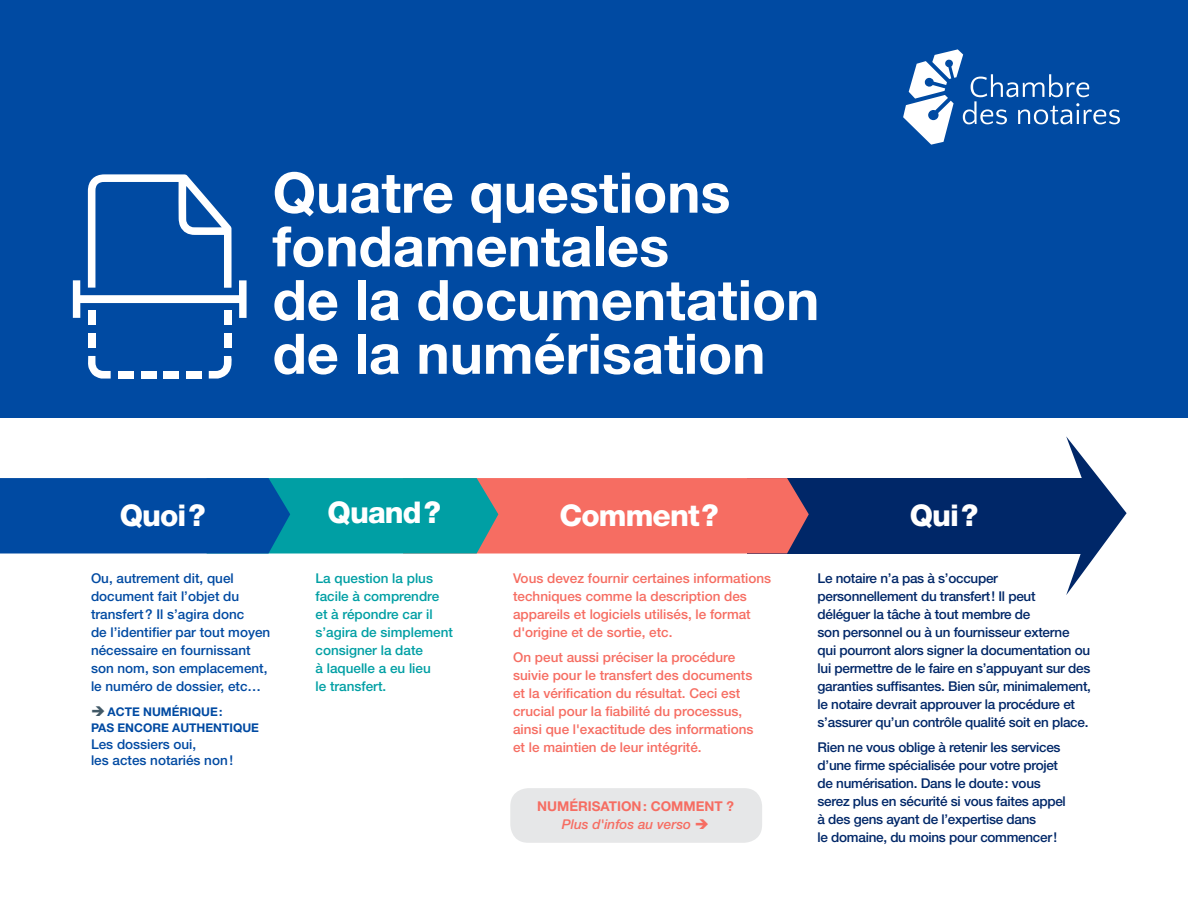
<style>
.page{position:relative;width:1188px;height:918px;background:#fff}
.page>*{position:absolute;margin:0;border:0;box-sizing:border-box;transform-origin:0 0}
.t1{font:700 55.95px/53.7px "Helvetica Neue LT Std";color:#fff}
.t2{font:800 30px "Helvetica Neue LT Std";letter-spacing:-.03em;color:#fff}
.t3{font:500 13.5px/18px "Helvetica Neue LT Std";letter-spacing:-.02em;color:#002768}
.t4{font:500 13.5px/18px "Helvetica Neue LT Std";color:#f66d62}
.t5{font:500 13.5px/18px "Helvetica Neue LT Std";color:#004aa2}
.t6{font:500 13.5px/18px "Helvetica Neue LT Std";color:#009fa4}
.t7{font:700 13.5px/18px "Helvetica Neue LT Std";color:#f66d62;text-align:center}
.t8{font:700 12px/16.5px "Helvetica Neue LT Std";color:#004aa2}
.s1{color:#415866}
.s2{font-weight:500;font-style:italic}
</style>
<div class="page">
<div style="left:747px;top:478px;width:348px;height:76px;background:#002768"></div>
<svg style="left:0;top:478px;width:809px;height:76px;background:#5f6d89"></svg>
<div style="left:0;top:0;width:1188px;height:418px;background:#004aa2"></div>
<svg style="left:903px;top:49px;width:217px;height:96px"></svg>
<svg style="left:1066px;top:436px;width:61px;height:159px"></svg>
<div style="left:510px;top:788px;width:252px;height:55px;background:#e6e7e8;border-radius:18px"></div>
<svg style="left:88px;top:356px;width:23px;height:23px"></svg>
<svg style="left:209px;top:356px;width:23px;height:23px"></svg>
<div style="left:118px;top:371px;width:15px;height:8px;background:#fff"></div>
<div style="left:141px;top:371px;width:15px;height:8px;background:#fff"></div>
<div style="left:163px;top:371px;width:15px;height:8px;background:#fff"></div>
<div style="left:186px;top:371px;width:15px;height:8px;background:#fff"></div>
<svg style="left:73px;top:174px;width:174px;height:144px"></svg>
<div style="left:88px;top:311px;width:7px;height:14px;background:#fff"></div>
<div style="left:224px;top:311px;width:7px;height:14px;background:#fff"></div>
<div style="left:88px;top:333px;width:7px;height:15px;background:#fff"></div>
<div style="left:224px;top:333px;width:7px;height:15px;background:#fff"></div>
<h1 class="t1" style="left:273px;top:165px;width:548px">Quatre questions fondamentales<br>de la documentation de la numérisation</h1>
<h2 class="t2" style="left:120px;top:497px;width:87px">Quoi?</h2>
<h2 class="t2" style="left:328px;top:494px;width:115px">Quand?</h2>
<h2 class="t2" style="left:560px;top:497px;width:161px">Comment?</h2>
<h2 class="t2" style="left:910px;top:497px;width:70px">Qui?</h2>
<p class="t5" style="left:91px;top:569px;width:181px">Ou, autrement dit, quel document fait l’objet du transfert? Il s’agira donc<br>de l’identifier par tout moyen nécessaire en fournissant son nom, son emplacement, le numéro de dossier, etc…</p>
<p class="t8" style="left:91px;top:703px;width:170px"><span class="s1">➔</span> ACTE NUMÉRIQUE:<br>PAS ENCORE AUTHENTIQUE</p>
<p class="t5" style="left:91px;top:736px;width:144px;line-height:16.5px">Les dossiers oui,<br>les actes notariés non!</p>
<p class="t6" style="left:316px;top:569px;width:139px">La question la plus facile à comprendre et à répondre car il s’agira de simplement consigner la date<br>à laquelle a eu lieu<br>le transfert.</p>
<p class="t4" style="left:513px;top:569px;width:260px">Vous devez fournir certaines informations techniques comme la description des appareils et logiciels utilisés, le format d'origine et de sortie, etc.</p>
<p class="t4" style="left:513px;top:648px;width:242px">On peut aussi préciser la procédure suivie pour le transfert des documents et la vérification du résultat. Ceci est crucial pour la fiabilité du processus, ainsi que l'exactitude des informations et le maintien de leur intégrité.</p>
<p class="t7" style="left:537px;top:797px;width:198px">NUMÉRISATION: COMMENT ?<br><span class="s2">Plus d'infos au verso</span> ➔</p>
<p class="t3" style="left:818px;top:569px;width:275px">Le notaire n’a pas à s’occuper personnellement du transfert! Il peut déléguer la tâche à tout membre de<br>son personnel ou à un fournisseur externe qui pourront alors signer la documentation ou lui permettre de le faire en s’appuyant sur des garanties suffisantes. Bien sûr, minimalement, le notaire devrait approuver la procédure et s’assurer qu’un contrôle qualité soit en place.</p>
<p class="t3" style="left:818px;top:738px;width:250px">Rien ne vous oblige à retenir les services d’une firme spécialisée pour votre projet de numérisation. Dans le doute: vous serez plus en sécurité si vous faites appel à des gens ayant de l’expertise dans<br>le domaine, du moins pour commencer!</p>
</div>
